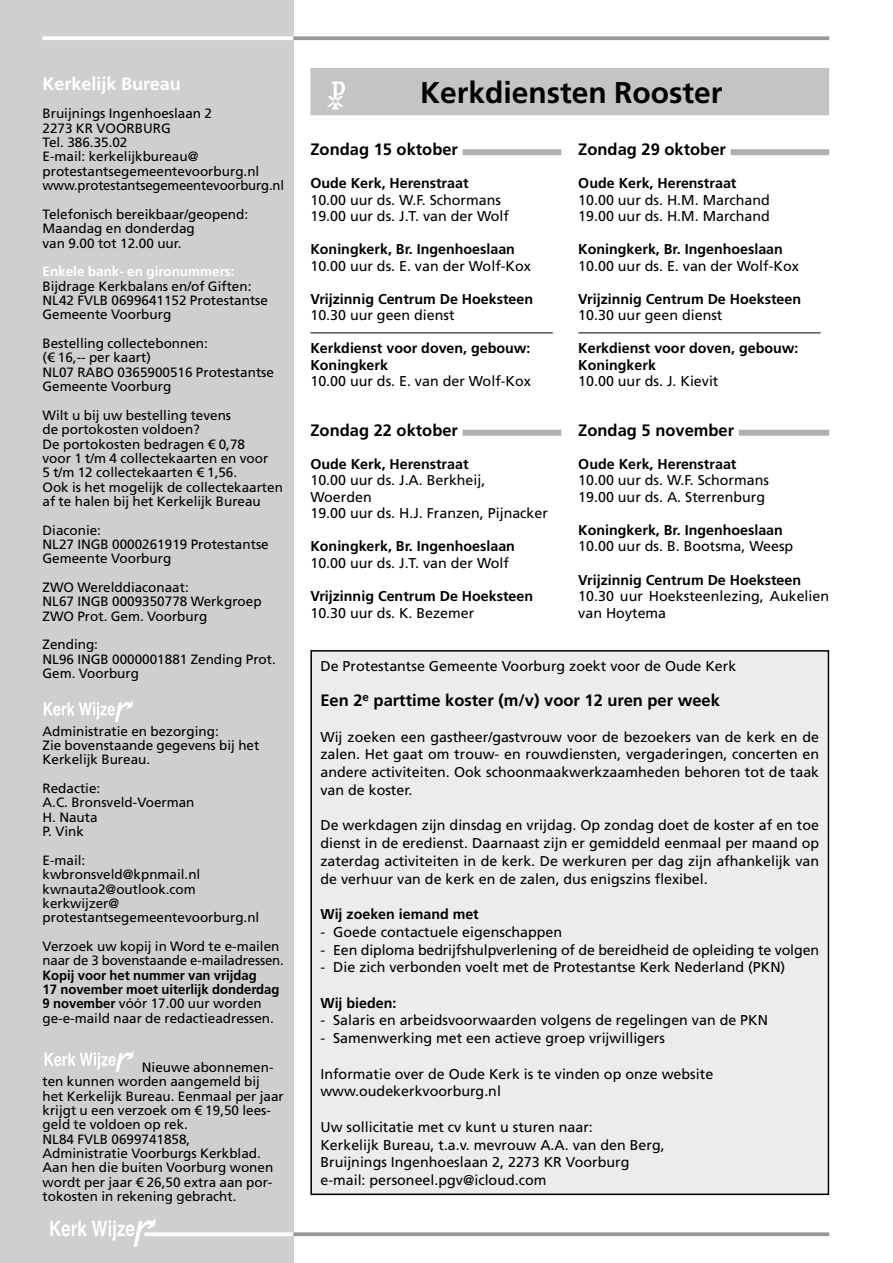
<style>
.page{position:relative;width:893px;height:1263px;background:#fff}
.page>*{position:absolute;margin:0;border:0;box-sizing:border-box;transform-origin:0 0}
.t1{font:700 30px "Frutiger LT Std";color:#000}
.t2{font:700 18px "Frutiger LT Std";color:#fff}
.t3{font:700 16.5px "Frutiger LT Std";color:#000}
.t4{font:14.25px/17.7px "Frutiger LT Std";color:#000}
.t5{font:700 14.25px/16.5px "Frutiger LT Std";color:#000}
.t6{font:13.5px/14.4px "Frutiger LT Std";color:#000}
.t7{font:700 13.5px/14.4px "Frutiger LT Std";color:#000}
.t8{font:700 13.5px "Frutiger LT Std";color:#fff}
.s1{font-weight:400}
</style>
<div class="page">
<div style="left:0;top:0;width:293px;height:1263px;background:#cecfcf"></div>
<svg style="left:43px;top:36px;width:250px;height:4px"></svg>
<svg style="left:293px;top:36px;width:536px;height:4px;background:#a1a1a1"></svg>
<svg style="left:156px;top:1232px;width:137px;height:4px"></svg>
<svg style="left:50px;top:1218px;width:106px;height:29px"></svg>
<svg style="left:293px;top:1232px;width:536px;height:4px;background:#a1a1a1"></svg>
<div style="left:310px;top:68px;width:519px;height:47px;background:#c4c4c5"></div>
<svg style="left:327px;top:81px;width:18px;height:29px"></svg>
<hr style="left:310px;top:332px;width:243px;height:1px;background:#000">
<div style="left:463px;top:149px;width:98px;height:6px;background:#afafb0"></div>
<div style="left:463px;top:430px;width:98px;height:6px;background:#afafb0"></div>
<hr style="left:578px;top:332px;width:243px;height:1px;background:#000">
<div style="left:730px;top:149px;width:99px;height:6px;background:#afafb0"></div>
<div style="left:739px;top:430px;width:90px;height:6px;background:#afafb0"></div>
<div style="left:311px;top:651px;width:517px;height:543px;background:#ececec"></div>
<div style="left:310px;top:650px;width:519px;height:545px;border:2px solid #000"></div>
<svg style="left:44px;top:700px;width:89px;height:21px"></svg>
<svg style="left:45px;top:1051px;width:89px;height:21px"></svg>
<p class="t2" style="left:43px;top:73px;width:140px">Kerkelijk Bureau</p>
<p class="t6" style="left:43px;top:107px;width:243px">Bruijnings Ingenhoeslaan 2<br>2273 KR VOORBURG<br>Tel. 386.35.02<br>E-mail: kerkelijkbureau@ protestantsegemeentevoorburg.nl www.protestantsegemeentevoorburg.nl</p>
<p class="t6" style="left:43px;top:207px;width:207px">Telefonisch bereikbaar/geopend:<br>Maandag en donderdag<br>van 9.00 tot 12.00 uur.</p>
<p class="t8" style="left:43px;top:264px;width:194px">Enkele bank- en gironummers:</p>
<p class="t6" style="left:43px;top:279px;width:227px">Bijdrage Kerkbalans en/of Giften:<br>NL42 FVLB 0699641152 Protestantse<br>Gemeente Voorburg</p>
<p class="t6" style="left:43px;top:336px;width:233px">Bestelling collectebonnen:<br>(€ 16,-- per kaart)<br>NL07 RABO 0365900516 Protestantse<br>Gemeente Voorburg</p>
<p class="t6" style="left:43px;top:408px;width:242px">Wilt u bij uw bestelling tevens<br>de portokosten voldoen?<br>De portokosten bedragen € 0,78<br>voor 1 t/m 4 collectekaarten en voor<br>5 t/m 12 collectekaarten € 1,56.<br>Ook is het mogelijk de collectekaarten af te halen bij het Kerkelijk Bureau</p>
<p class="t6" style="left:43px;top:523px;width:228px">Diaconie:<br>NL27 INGB 0000261919 Protestantse<br>Gemeente Voorburg</p>
<p class="t6" style="left:43px;top:580px;width:221px">ZWO Werelddiaconaat:<br>NL67 INGB 0009350778 Werkgroep<br>ZWO Prot. Gem. Voorburg</p>
<p class="t6" style="left:43px;top:638px;width:235px">Zending:<br>NL96 INGB 0000001881 Zending Prot.<br>Gem. Voorburg</p>
<p class="t6" style="left:43px;top:724px;width:218px">Administratie en bezorging:<br>Zie bovenstaande gegevens bij het<br>Kerkelijk Bureau.</p>
<p class="t6" style="left:43px;top:781px;width:153px">Redactie:<br>A.C. Bronsveld-Voerman<br>H. Nauta<br>P. Vink</p>
<p class="t6" style="left:43px;top:853px;width:218px">E-mail:<br>kwbronsveld@kpnmail.nl kwnauta2@outlook.com kerkwijzer@ protestantsegemeentevoorburg.nl</p>
<p class="t6" style="left:43px;top:939px;width:243px">Verzoek uw kopij in Word te e-mailen naar de 3 bovenstaande e-mailadressen.</p>
<p class="t7" style="left:43px;top:968px;width:238px">Kopij voor het nummer van vrijdag<br>17 november moet uiterlijk donderdag 9 november <span class="s1">vóór 17.00 uur worden ge-e-maild naar de redactieadressen.</span></p>
<p class="t6" style="left:43px;top:1060px;width:243px;text-indent:99px">Nieuwe abonnemen&shy;ten kunnen worden aangemeld bij het Kerkelijk Bureau. Eenmaal per jaar krijgt u een verzoek om € 19,50 lees&shy;geld te voldoen op rek.<br>NL84 FVLB 0699741858,<br>Administratie Voorburgs Kerkblad.<br>Aan hen die buiten Voorburg wonen wordt per jaar € 26,50 extra aan por&shy;tokosten in rekening gebracht.</p>
<h1 class="t1" style="left:420px;top:75px;width:304px">Kerkdiensten Rooster</h1>
<p class="t3" style="left:310px;top:140px;width:149px">Zondag 15 oktober</p>
<p class="t5" style="left:310px;top:175px;width:160px">Oude Kerk, Herenstraat</p>
<p class="t4" style="left:310px;top:192px;width:200px;line-height:16.5px">10.00 uur ds. W.F. Schormans<br>19.00 uur ds. J.T. van der Wolf</p>
<p class="t5" style="left:310px;top:241px;width:206px">Koningkerk, Br. Ingenhoeslaan</p>
<p class="t4" style="left:310px;top:257px;width:222px">10.00 uur ds. E. van der Wolf-Kox</p>
<p class="t5" style="left:310px;top:291px;width:224px">Vrijzinnig Centrum De Hoeksteen</p>
<p class="t4" style="left:310px;top:307px;width:146px">10.30 uur geen dienst</p>
<p class="t5" style="left:310px;top:340px;width:222px">Kerkdienst voor doven, gebouw:<br>Koningkerk</p>
<p class="t4" style="left:310px;top:373px;width:222px">10.00 uur ds. E. van der Wolf-Kox</p>
<p class="t3" style="left:310px;top:420px;width:149px">Zondag 22 oktober</p>
<p class="t5" style="left:310px;top:456px;width:160px">Oude Kerk, Herenstraat</p>
<p class="t4" style="left:310px;top:472px;width:239px;line-height:16.5px">10.00 uur ds. J.A. Berkheij,<br>Woerden<br>19.00 uur ds. H.J. Franzen, Pijnacker</p>
<p class="t5" style="left:310px;top:538px;width:206px">Koningkerk, Br. Ingenhoeslaan</p>
<p class="t4" style="left:310px;top:554px;width:200px">10.00 uur ds. J.T. van der Wolf</p>
<p class="t5" style="left:310px;top:588px;width:224px">Vrijzinnig Centrum De Hoeksteen</p>
<p class="t4" style="left:310px;top:604px;width:165px">10.30 uur ds. K. Bezemer</p>
<p class="t3" style="left:578px;top:140px;width:149px">Zondag 29 oktober</p>
<p class="t5" style="left:578px;top:175px;width:160px">Oude Kerk, Herenstraat</p>
<p class="t4" style="left:578px;top:192px;width:193px;line-height:16.5px">10.00 uur ds. H.M. Marchand<br>19.00 uur ds. H.M. Marchand</p>
<p class="t5" style="left:578px;top:241px;width:206px">Koningkerk, Br. Ingenhoeslaan</p>
<p class="t4" style="left:578px;top:257px;width:222px">10.00 uur ds. E. van der Wolf-Kox</p>
<p class="t5" style="left:578px;top:291px;width:224px">Vrijzinnig Centrum De Hoeksteen</p>
<p class="t4" style="left:578px;top:307px;width:146px">10.30 uur geen dienst</p>
<p class="t5" style="left:578px;top:340px;width:222px">Kerkdienst voor doven, gebouw:<br>Koningkerk</p>
<p class="t4" style="left:578px;top:373px;width:142px">10.00 uur ds. J. Kievit</p>
<p class="t3" style="left:578px;top:420px;width:157px">Zondag 5 november</p>
<p class="t5" style="left:578px;top:456px;width:160px">Oude Kerk, Herenstraat</p>
<p class="t4" style="left:578px;top:472px;width:192px;line-height:16.5px">10.00 uur ds. W.F. Schormans<br>19.00 uur ds. A. Sterrenburg</p>
<p class="t5" style="left:578px;top:522px;width:206px">Koningkerk, Br. Ingenhoeslaan</p>
<p class="t4" style="left:578px;top:538px;width:216px">10.00 uur ds. B. Bootsma, Weesp</p>
<p class="t5" style="left:578px;top:571px;width:224px">Vrijzinnig Centrum De Hoeksteen</p>
<p class="t4" style="left:578px;top:588px;width:252px;line-height:16.5px">10.30 uur Hoeksteenlezing, Aukelien van Hoytema</p>
<p class="t4" style="left:320px;top:657px;width:417px">De Protestantse Gemeente Voorburg zoekt voor de Oude Kerk</p>
<p class="t3" style="left:320px;top:691px;width:401px">Een 2<sup>e</sup> parttime koster (m/v) voor 12 uren per week</p>
<p class="t4" style="left:320px;top:728px;width:500px;text-align:justify">Wij zoeken een gastheer/gastvrouw voor de bezoekers van de kerk en de zalen. Het gaat om trouw- en rouwdiensten, vergaderingen, concerten en andere activiteiten. Ook schoonmaakwerkzaamheden behoren tot de taak van de koster.</p>
<p class="t4" style="left:320px;top:817px;width:500px;text-align:justify">De werkdagen zijn dinsdag en vrijdag. Op zondag doet de koster af en toe dienst in de eredienst. Daarnaast zijn er gemiddeld eenmaal per maand op zaterdag activiteiten in de kerk. De werkuren per dag zijn afhankelijk van de verhuur van de kerk en de zalen, dus enigszins flexibel.</p>
<p class="t5" style="left:320px;top:906px;width:160px">Wij zoeken iemand met</p>
<p class="t4" style="left:320px;top:923px;width:243px">- Goede contactuele eigenschappen</p>
<p class="t4" style="left:320px;top:941px;width:500px">- Een diploma bedrijfshulpverlening of de bereidheid de opleiding te volgen</p>
<p class="t4" style="left:320px;top:958px;width:466px">- Die zich verbonden voelt met de Protestantse Kerk Nederland (PKN)</p>
<p class="t5" style="left:320px;top:994px;width:78px">Wij bieden:</p>
<p class="t4" style="left:320px;top:1012px;width:449px">- Salaris en arbeidsvoorwaarden volgens de regelingen van de PKN</p>
<p class="t4" style="left:320px;top:1029px;width:346px">- Samenwerking met een actieve groep vrijwilligers</p>
<p class="t4" style="left:320px;top:1065px;width:394px">Informatie over de Oude Kerk is te vinden op onze website www.oudekerkvoorburg.nl</p>
<p class="t4" style="left:320px;top:1118px;width:346px">Uw sollicitatie met cv kunt u sturen naar:<br>Kerkelijk Bureau, t.a.v. mevrouw A.A. van den Berg, Bruijnings Ingenhoeslaan 2, 2273 KR Voorburg e-mail: personeel.pgv@icloud.com</p>
</div>
